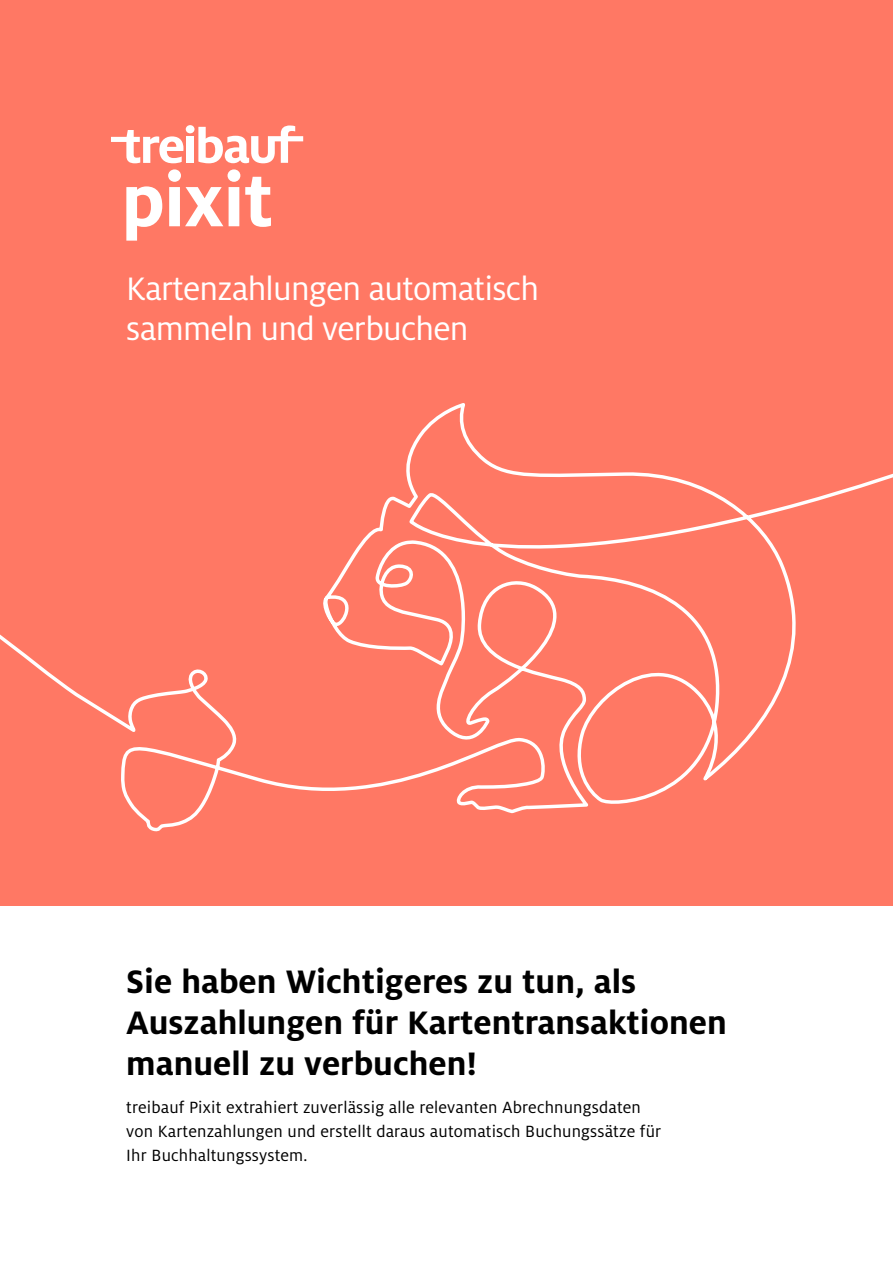
<style>
.page{position:relative;width:893px;height:1263px;background:#fff}
.page>*{position:absolute;margin:0;border:0;box-sizing:border-box;transform-origin:0 0}
.t1{font:700 36px/41px "Milo Pro";color:#000}
.t2{font:36px/40.5px "Milo Pro";letter-spacing:-.02em;color:#fff}
.t3{font:18px/24px "Milo Pro";letter-spacing:.01em;color:#000}
</style>
<div class="page">
<div style="left:0;top:0;width:893px;height:905px;background:#ff7864"></div>
<svg style="left:111px;top:130px;width:72px;height:33px"></svg>
<div style="left:186px;top:137px;width:8px;height:26px;background:#fff"></div>
<div style="left:186px;top:125px;width:9px;height:8px;background:#fff;border-radius:50%"></div>
<svg style="left:198px;top:125px;width:105px;height:38px"></svg>
<svg style="left:126px;top:186px;width:36px;height:48px"></svg>
<svg style="left:168px;top:169px;width:103px;height:58px"></svg>
<svg style="left:0;top:234px;width:893px;height:598px"></svg>
<p class="t2" style="left:126px;top:268px;width:414px">Kartenzahlungen automatisch sammeln und verbuchen</p>
<p class="t1" style="left:126px;top:961px;width:602px">Sie haben Wichtigeres zu tun, als<br>Auszahlungen für Kartentransaktionen manuell zu verbuchen!</p>
<p class="t3" style="left:126px;top:1095px;width:536px">treibauf Pixit extrahiert zuverlässig alle relevanten Abrechnungsdaten von Kartenzahlungen und erstellt daraus automatisch Buchungssätze für<br>Ihr Buchhaltungssystem.</p>
</div>
